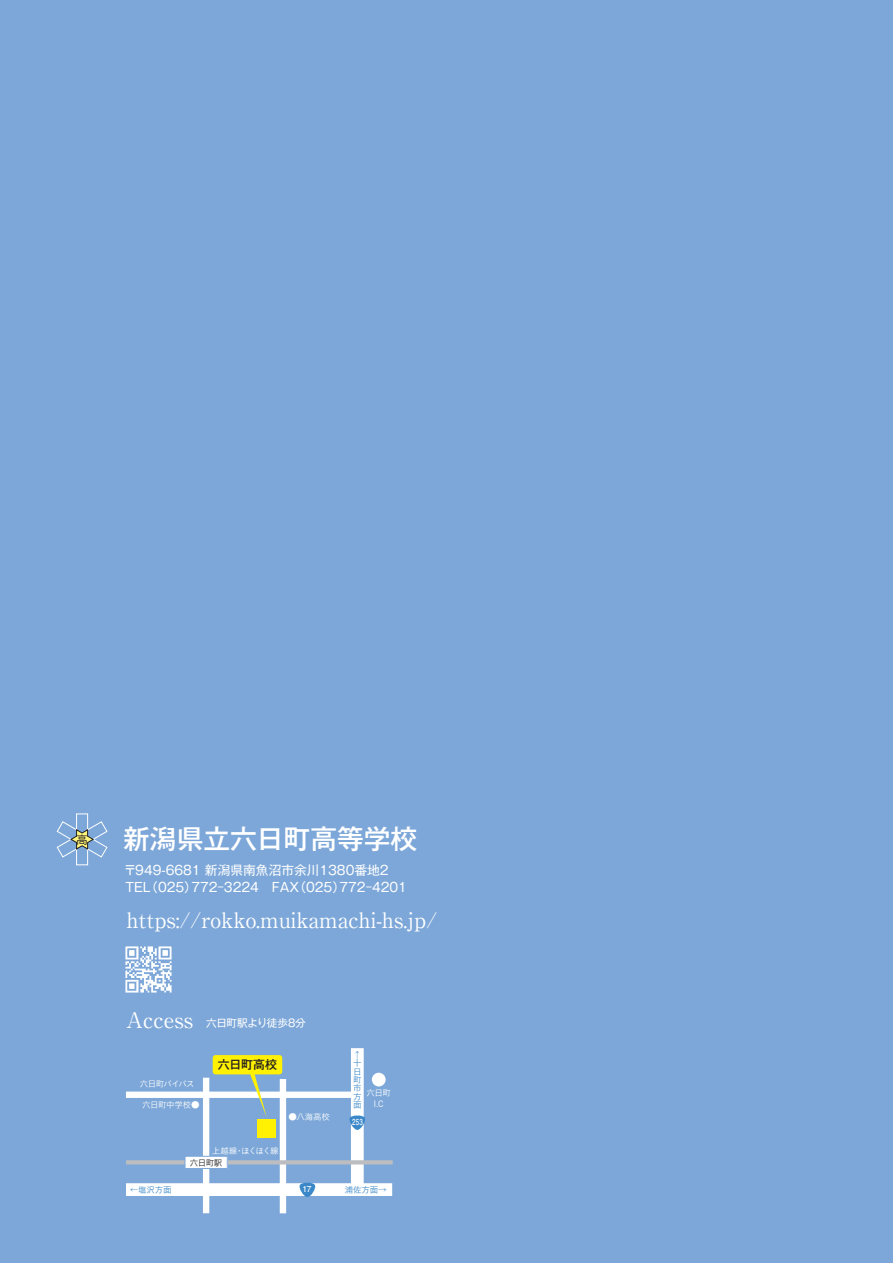
<style>
.page{position:relative;width:893px;height:1263px;background:#7ca7d8}
.page>*{position:absolute;margin:0;border:0;box-sizing:border-box;transform-origin:0 0}
.t1{font:500 26.7px "Gothic MB101 Pro";color:#fff}
.t2{font:21.3px "Ryumin Pro";color:#fff}
.t3{font:12.75px/17px "Gothic MB101 Pro";color:#fff}
.t4{font:500 11.85px "Gothic MB101 Pro";letter-spacing:-.005em;color:#231f20}
.t5{font:11.1px "Hira Maru Pro N W4";color:#231f20}
.t6{font:10.65px "Gothic MB101 Pro";letter-spacing:-.045em;color:#fff}
.t7{font:8.55px/10.2px "Koburina Go Std W3";letter-spacing:-.065em;color:#fff;text-align:center}
.t8{font:8.55px/8.2px "Koburina Go Std W3";letter-spacing:-.02em;color:#3c89c8}
.t9{font:8.55px "Koburina Go Std W3";letter-spacing:-.14em;color:#fff}
.t10{font:8.55px "Koburina Go Std W3";color:#231f20}
.t11{font:700 8.25px "Futo Go B101 Pro";color:#fff;scale:.75 1}
.t12{font:700 8.25px "Futo Go B101 Pro";color:#fff}
</style>
<div class="page">
<div style="left:280px;top:1079px;width:6px;height:134px;background:#fff"></div>
<div style="left:203px;top:1078px;width:6px;height:135px;background:#fff"></div>
<div style="left:351px;top:1048px;width:13px;height:144px;background:#fff"></div>
<div style="left:126px;top:1183px;width:266px;height:13px;background:#fff"></div>
<div style="left:126px;top:1091px;width:233px;height:7px;background:#fff"></div>
<svg style="left:126px;top:1160px;width:267px;height:4px"></svg>
<div style="left:185px;top:1156px;width:42px;height:12px;background:#fff"></div>
<div style="left:185px;top:1156px;width:43px;height:13px;border:1px solid #7ca7d8"></div>
<div style="left:257px;top:1119px;width:19px;height:18px;background:#fff101"></div>
<svg style="left:57px;top:813px;width:51px;height:52px"></svg>
<svg style="left:349px;top:1115px;width:16px;height:15px"></svg>
<svg style="left:298px;top:1182px;width:19px;height:15px"></svg>
<div style="left:213px;top:1055px;width:69px;height:19px;background:#fff101;border-radius:3px"></div>
<div style="left:372px;top:1073px;width:14px;height:13px;background:#fff;border-radius:50%"></div>
<svg style="left:249px;top:1074px;width:18px;height:43px"></svg>
<img style="left:125px;top:946px;width:47px;height:47px">
<p class="t5" style="left:77px;top:830px;width:13px">高</p>
<h1 class="t1" style="left:123px;top:817px;width:296px">新潟県立六日町高等学校</h1>
<p class="t3" style="left:124px;top:860px;width:285px">〒949-6681 新潟県南魚沼市余川1380番地2<br>TEL（025）772-3224 FAX（025）772-4201</p>
<h2 class="t2" style="left:126px;top:904px;width:312px">https://rokko.muikamachi-hs.jp/</h2>
<h2 class="t2" style="left:126px;top:1003px;width:69px">Access</h2>
<p class="t7" style="left:140px;top:1078px;width:56px">六日町バイパス</p>
<p class="t6" style="left:206px;top:1014px;width:101px">六日町駅より徒歩8分</p>
<p class="t4" style="left:218px;top:1055px;width:61px">六日町高校</p>
<p class="t7" style="left:142px;top:1099px;width:59px">六日町中学校●</p>
<p class="t9" style="left:212px;top:1144px;width:68px">上越線・ほくほく線</p>
<p class="t10" style="left:190px;top:1156px;width:34px">六日町駅</p>
<p class="t7" style="left:289px;top:1111px;width:43px">●八海高校</p>
<p class="t8" style="left:353px;top:1051px;width:10px">↑十日町市方面</p>
<p class="t7" style="left:366px;top:1088px;width:26px">六日町<br>I.C</p>
<p class="t11" style="left:352px;top:1115px;width:16px">253</p>
<p class="t8" style="left:130px;top:1185px;width:43px">←塩沢方面</p>
<p class="t8" style="left:345px;top:1185px;width:43px">浦佐方面→</p>
<p class="t12" style="left:302px;top:1182px;width:11px">17</p>
</div>
